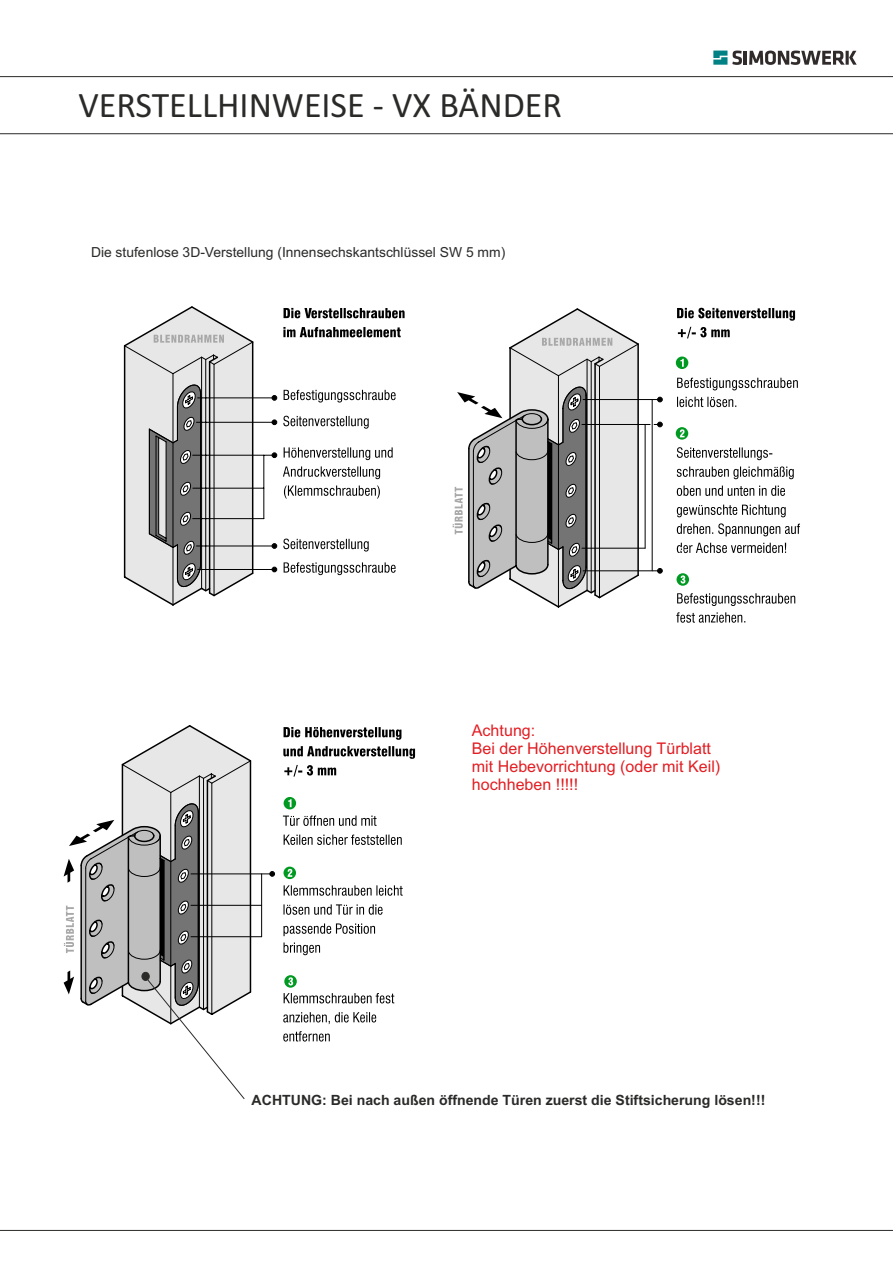
<style>
.page{position:relative;width:893px;height:1263px;background:#fff}
.page>*{position:absolute;margin:0;border:0;box-sizing:border-box;transform-origin:0 0}
.t1{font:36px "Calibri";color:#2a2a29}
.t2{font:16.05px/18px "Arial";color:#e21e23}
.t3{font:700 14.1px "Arial";color:#2a2a29}
.t4{font:13.8px "Arial";color:#2a2a29}
</style>
<div class="page">
<svg style="left:283px;top:416px;width:85px;height:13px"></svg>
<svg style="left:283px;top:447px;width:109px;height:13px"></svg>
<svg style="left:283px;top:466px;width:97px;height:13px"></svg>
<svg style="left:284px;top:486px;width:96px;height:13px"></svg>
<svg style="left:283px;top:539px;width:85px;height:13px"></svg>
<svg style="left:283px;top:562px;width:112px;height:13px"></svg>
<svg style="left:283px;top:390px;width:112px;height:13px"></svg>
<svg style="left:283px;top:308px;width:121px;height:10px"></svg>
<svg style="left:283px;top:327px;width:117px;height:10px"></svg>
<hr style="left:583px;top:399px;width:77px;height:1px;background:#000">
<hr style="left:582px;top:424px;width:68px;height:1px;background:#000">
<hr style="left:582px;top:548px;width:63px;height:1px;background:#000">
<hr style="left:583px;top:570px;width:77px;height:1px;background:#000">
<svg style="left:677px;top:378px;width:120px;height:12px"></svg>
<svg style="left:677px;top:397px;width:59px;height:10px"></svg>
<svg style="left:676px;top:466px;width:117px;height:13px"></svg>
<svg style="left:676px;top:486px;width:109px;height:10px"></svg>
<svg style="left:676px;top:505px;width:109px;height:12px"></svg>
<svg style="left:676px;top:523px;width:124px;height:13px"></svg>
<svg style="left:677px;top:308px;width:118px;height:13px"></svg>
<svg style="left:678px;top:327px;width:51px;height:11px"></svg>
<svg style="left:677px;top:593px;width:118px;height:13px"></svg>
<svg style="left:676px;top:612px;width:69px;height:11px"></svg>
<hr style="left:191px;top:905px;width:70px;height:1px;background:#000">
<hr style="left:191px;top:936px;width:70px;height:1px;background:#000">
<hr style="left:191px;top:874px;width:81px;height:1px;background:#000">
<svg style="left:261px;top:871px;width:14px;height:66px"></svg>
<svg style="left:283px;top:727px;width:118px;height:13px"></svg>
<svg style="left:283px;top:746px;width:132px;height:13px"></svg>
<svg style="left:284px;top:765px;width:52px;height:12px"></svg>
<svg style="left:283px;top:816px;width:93px;height:10px"></svg>
<svg style="left:283px;top:835px;width:119px;height:10px"></svg>
<svg style="left:283px;top:904px;width:99px;height:11px"></svg>
<svg style="left:283px;top:923px;width:92px;height:13px"></svg>
<svg style="left:283px;top:943px;width:37px;height:12px"></svg>
<svg style="left:283px;top:1012px;width:93px;height:12px"></svg>
<svg style="left:283px;top:1031px;width:47px;height:11px"></svg>
<svg style="left:283px;top:797px;width:13px;height:12px"></svg>
<svg style="left:288px;top:799px;width:3px;height:8px"></svg>
<svg style="left:283px;top:867px;width:13px;height:12px"></svg>
<svg style="left:283px;top:869px;width:119px;height:27px"></svg>
<svg style="left:284px;top:975px;width:13px;height:13px"></svg>
<svg style="left:283px;top:977px;width:111px;height:26px"></svg>
<svg style="left:676px;top:543px;width:110px;height:11px"></svg>
<svg style="left:675px;top:357px;width:13px;height:12px"></svg>
<svg style="left:680px;top:359px;width:3px;height:8px"></svg>
<svg style="left:675px;top:427px;width:13px;height:13px"></svg>
<svg style="left:677px;top:429px;width:95px;height:31px"></svg>
<svg style="left:676px;top:573px;width:13px;height:13px"></svg>
<svg style="left:680px;top:575px;width:5px;height:9px"></svg>
<hr style="left:644px;top:424px;width:1px;height:124px;background:#000">
<svg style="left:657px;top:397px;width:5px;height:5px"></svg>
<svg style="left:657px;top:568px;width:5px;height:6px"></svg>
<hr style="left:651px;top:400px;width:1px;height:171px;background:#000">
<svg style="left:654px;top:422px;width:8px;height:5px"></svg>
<svg style="left:123px;top:306px;width:154px;height:300px"></svg>
<svg style="left:452px;top:308px;width:188px;height:300px"></svg>
<svg style="left:64px;top:725px;width:188px;height:374px"></svg>
<hr style="left:0;top:76px;width:893px;height:1px;background:#2a2a29">
<hr style="left:0;top:1230px;width:893px;height:1px;background:#2a2a29">
<svg style="left:713px;top:51px;width:29px;height:14px"></svg>
<hr style="left:743px;top:51px;width:4px;height:14px;background:#302a2a">
<svg style="left:749px;top:51px;width:107px;height:14px"></svg>
<hr style="left:0;top:133px;width:893px;height:1px;background:#2a2a29">
<h1 class="t1" style="left:78px;top:90px;width:485px">VERSTELLHINWEISE - VX BÄNDER</h1>
<p class="t4" style="left:91px;top:247px;width:416px">Die stufenlose 3D-Verstellung (Innensechskantschlüssel SW 5 mm)</p>
<p class="t2" style="left:472px;top:723px;width:250px">Achtung:<br>Bei der Höhenverstellung Türblatt mit Hebevorrichtung (oder mit Keil) hochheben !!!!!</p>
<p class="t3" style="left:252px;top:1095px;width:515px">ACHTUNG: Bei nach außen öffnende Türen zuerst die Stiftsicherung lösen!!!</p>
</div>
